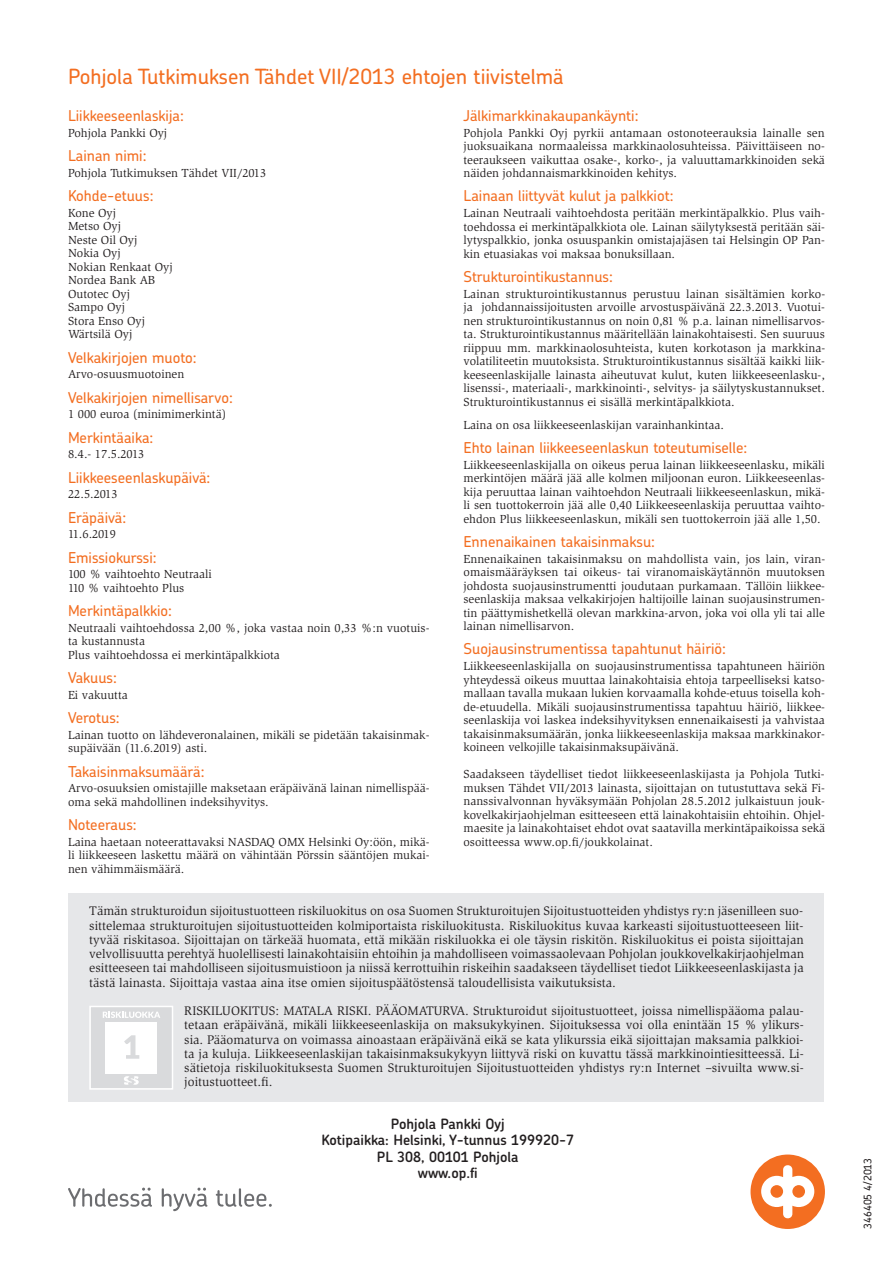
<style>
.page{position:relative;width:893px;height:1263px;background:#fff}
.page>*{position:absolute;margin:0;border:0;box-sizing:border-box;transform-origin:0 0}
.t1{font:500 21px "Chevin Std";color:#f36e21}
.t2{font:500 15px "Chevin Std";color:#f36e21}
.t3{font:600 14.25px/16.5px "Chevin";color:#231f20;text-align:center}
.t4{font:12.75px/14.2px "Slimbach Std";color:#231f20;text-align:justify}
.t5{font:12px/13.5px "Slimbach Std";color:#231f20;text-align:justify}
.t6{font:500 10.5px "Chevin";color:#231f20}
</style>
<div class="page">
<svg style="left:68px;top:1187px;width:204px;height:24px"></svg>
<div style="left:69px;top:893px;width:755px;height:209px;background:#e6e7e9"></div>
<div style="left:750px;top:1154px;width:75px;height:75px;background:#f36e21;border-radius:50%"></div>
<svg style="left:761px;top:1163px;width:53px;height:57px"></svg>
<div style="left:792px;top:1185px;width:13px;height:13px;background:#f36e21;border-radius:50%"></div>
<div style="left:770px;top:1185px;width:13px;height:13px;background:#f36e21;border-radius:50%"></div>
<svg style="left:89px;top:1006px;width:84px;height:84px"></svg>
<h1 class="t1" style="left:68px;top:62px;width:497px">Pohjola Tutkimuksen Tähdet VII/2013 ehtojen tiivistelmä</h1>
<p class="t2" style="left:68px;top:106px;width:117px">Liikkeeseenlaskija:</p>
<p class="t5" style="left:68px;top:126px;width:101px">Pohjola Pankki Oyj</p>
<p class="t2" style="left:68px;top:146px;width:80px">Lainan nimi:</p>
<p class="t5" style="left:68px;top:166px;width:200px">Pohjola Tutkimuksen Tähdet VII/2013</p>
<p class="t2" style="left:68px;top:186px;width:87px">Kohde-etuus:</p>
<p class="t5" style="left:68px;top:206px;width:106px;text-align:left">Kone Oyj<br>Metso Oyj<br>Neste Oil Oyj<br>Nokia Oyj<br>Nokian Renkaat Oyj<br>Nordea Bank AB<br>Outotec Oyj<br>Sampo Oyj<br>Stora Enso Oyj<br>Wärtsilä Oyj</p>
<p class="t2" style="left:68px;top:347px;width:130px">Velkakirjojen muoto:</p>
<p class="t5" style="left:68px;top:367px;width:118px">Arvo-osuusmuotoinen</p>
<p class="t2" style="left:68px;top:387px;width:166px">Velkakirjojen nimellisarvo:</p>
<p class="t5" style="left:68px;top:407px;width:160px">1 000 euroa (minimimerkintä)</p>
<p class="t2" style="left:68px;top:427px;width:87px">Merkintäaika:</p>
<p class="t5" style="left:68px;top:447px;width:78px">8.4.- 17.5.2013</p>
<p class="t2" style="left:68px;top:467px;width:144px">Liikkeeseenlaskupäivä:</p>
<p class="t5" style="left:68px;top:487px;width:51px">22.5.2013</p>
<p class="t2" style="left:68px;top:507px;width:60px">Eräpäivä:</p>
<p class="t5" style="left:68px;top:527px;width:49px">11.6.2019</p>
<p class="t2" style="left:68px;top:547px;width:90px">Emissiokurssi:</p>
<p class="t5" style="left:68px;top:567px;width:145px">100 % vaihtoehto Neutraali<br>110 % vaihtoehto Plus</p>
<p class="t2" style="left:68px;top:601px;width:105px">Merkintäpalkkio:</p>
<p class="t5" style="left:68px;top:621px;width:363px;text-align:left">Neutraali vaihtoehdossa 2,00 %, joka vastaa noin 0,33 %:n vuotuis&shy;ta kustannusta<br>Plus vaihtoehdossa ei merkintäpalkkiota</p>
<p class="t2" style="left:68px;top:668px;width:50px">Vakuus:</p>
<p class="t5" style="left:68px;top:688px;width:61px">Ei vakuutta</p>
<p class="t2" style="left:68px;top:708px;width:53px">Verotus:</p>
<p class="t5" style="left:68px;top:728px;width:363px">Lainan tuotto on lähdeveronalainen, mikäli se pidetään takaisinmak&shy;supäivään (11.6.2019) asti.</p>
<p class="t2" style="left:68px;top:761px;width:138px">Takaisinmaksumäärä:</p>
<p class="t5" style="left:68px;top:781px;width:363px">Arvo-osuuksien omistajille maksetaan eräpäivänä lainan nimellispää&shy;oma sekä mahdollinen indeksihyvitys.</p>
<p class="t2" style="left:68px;top:815px;width:70px">Noteeraus:</p>
<p class="t5" style="left:68px;top:835px;width:363px">Laina haetaan noteerattavaksi NASDAQ OMX Helsinki Oy:öön, mikä&shy;li liikkeeseen laskettu määrä on vähintään Pörssin sääntöjen mukai&shy;nen vähimmäismäärä.</p>
<p class="t2" style="left:463px;top:106px;width:177px">Jälkimarkkinakaupankäynti:</p>
<p class="t5" style="left:463px;top:126px;width:363px">Pohjola Pankki Oyj pyrkii antamaan ostonoteerauksia lainalle sen juoksuaikana normaaleissa markkinaolosuhteissa. Päivittäiseen no&shy;teeraukseen vaikuttaa osake-, korko-, ja valuuttamarkkinoiden sekä näiden johdannaismarkkinoiden kehitys.</p>
<p class="t2" style="left:463px;top:186px;width:212px">Lainaan liittyvät kulut ja palkkiot:</p>
<p class="t5" style="left:463px;top:206px;width:363px">Lainan Neutraali vaihtoehdosta peritään merkintäpalkkio. Plus vaih&shy;toehdossa ei merkintäpalkkiota ole. Lainan säilytyksestä peritään säi&shy;lytyspalkkio, jonka osuuspankin omistajajäsen tai Helsingin OP Pan&shy;kin etuasiakas voi maksaa bonuksillaan.</p>
<p class="t2" style="left:463px;top:267px;width:151px">Strukturointikustannus:</p>
<p class="t5" style="left:463px;top:287px;width:363px">Lainan strukturointikustannus perustuu lainan sisältämien korko&shy;ja johdannaissijoitusten arvoille arvostuspäivänä 22.3.2013. Vuotui&shy;nen strukturointikustannus on noin 0,81 % p.a. lainan nimellisarvos&shy;ta. Strukturointikustannus määritellään lainakohtaisesti. Sen suuruus riippuu mm. markkinaolosuhteista, kuten korkotason ja markkina&shy;volatiliteetin muutoksista. Strukturointikustannus sisältää kaikki liik&shy;keeseenlaskijalle lainasta aiheutuvat kulut, kuten liikkeeseenlasku-, lisenssi-, materiaali-, markkinointi-, selvitys- ja säilytyskustannukset.<br>Strukturointikustannus ei sisällä merkintäpalkkiota.</p>
<p class="t5" style="left:463px;top:418px;width:262px">Laina on osa liikkeeseenlaskijan varainhankintaa.</p>
<p class="t2" style="left:463px;top:437px;width:285px">Ehto lainan liikkeeseenlaskun toteutumiselle:</p>
<p class="t5" style="left:463px;top:458px;width:363px">Liikkeeseenlaskijalla on oikeus perua lainan liikkeeseenlasku, mikäli merkintöjen määrä jää alle kolmen miljoonan euron. Liikkeeseenlas&shy;kija peruuttaa lainan vaihtoehdon Neutraali liikkeeseenlaskun, mikä&shy;li sen tuottokerroin jää alle 0,40 Liikkeeseenlaskija peruuttaa vaihto&shy;ehdon Plus liikkeeseenlaskun, mikäli sen tuottokerroin jää alle 1,50.</p>
<p class="t2" style="left:463px;top:531px;width:193px">Ennenaikainen takaisinmaksu:</p>
<p class="t5" style="left:463px;top:552px;width:363px">Ennenaikainen takaisinmaksu on mahdollista vain, jos lain, viran&shy;omaismääräyksen tai oikeus- tai viranomaiskäytännön muutoksen johdosta suojausinstrumentti joudutaan purkamaan. Tällöin liikkee&shy;seenlaskija maksaa velkakirjojen haltijoille lainan suojausinstrumen&shy;tin päättymishetkellä olevan markkina-arvon, joka voi olla yli tai alle lainan nimellisarvon.</p>
<p class="t2" style="left:463px;top:639px;width:264px">Suojausinstrumentissa tapahtunut häiriö:</p>
<p class="t5" style="left:463px;top:659px;width:363px">Liikkeeseenlaskijalla on suojausinstrumentissa tapahtuneen häiriön yhteydessä oikeus muuttaa lainakohtaisia ehtoja tarpeelliseksi katso&shy;mallaan tavalla mukaan lukien korvaamalla kohde-etuus toisella koh&shy;de-etuudella. Mikäli suojausinstrumentissa tapahtuu häiriö, liikkee&shy;seenlaskija voi laskea indeksihyvityksen ennenaikaisesti ja vahvistaa takaisinmaksumäärän, jonka liikkeeseenlaskija maksaa markkinakor&shy;koineen velkojille takaisinmaksupäivänä.</p>
<p class="t5" style="left:463px;top:767px;width:363px">Saadakseen täydelliset tiedot liikkeeseenlaskijasta ja Pohjola Tutki&shy;muksen Tähdet VII/2013 lainasta, sijoittajan on tutustuttava sekä Fi&shy;nanssivalvonnan hyväksymään Pohjolan 28.5.2012 julkaistuun jouk&shy;kovelkakirjaohjelman esitteeseen että lainakohtaisiin ehtoihin. Ohjel&shy;maesite ja lainakohtaiset ehdot ovat saatavilla merkintäpaikoissa sekä osoitteessa www.op.fi/joukkolainat.</p>
<p class="t4" style="left:89px;top:904px;width:716px">Tämän strukturoidun sijoitustuotteen riskiluokitus on osa Suomen Strukturoitujen Sijoitustuotteiden yhdistys ry:n jäsenilleen suo&shy;sittelemaa strukturoitujen sijoitustuotteiden kolmiportaista riskiluokitusta. Riskiluokitus kuvaa karkeasti sijoitustuotteeseen liit&shy;tyvää riskitasoa. Sijoittajan on tärkeää huomata, että mikään riskiluokka ei ole täysin riskitön. Riskiluokitus ei poista sijoittajan velvollisuutta perehtyä huolellisesti lainakohtaisiin ehtoihin ja mahdolliseen voimassaolevaan Pohjolan joukkovelkakirjaohjelman esitteeseen tai mahdolliseen sijoitusmuistioon ja niissä kerrottuihin riskeihin saadakseen täydelliset tiedot Liikkeeseenlaskijasta ja tästä lainasta. Sijoittaja vastaa aina itse omien sijoituspäätöstensä taloudellisista vaikutuksista.</p>
<p class="t4" style="left:184px;top:1004px;width:621px">RISKILUOKITUS: MATALA RISKI. PÄÄOMATURVA. Strukturoidut sijoitustuotteet, joissa nimellispääoma palau&shy;tetaan eräpäivänä, mikäli liikkeeseenlaskija on maksukykyinen. Sijoituksessa voi olla enintään 15 % ylikurs&shy;sia. Pääomaturva on voimassa ainoastaan eräpäivänä eikä se kata ylikurssia eikä sijoittajan maksamia palkkioi&shy;ta ja kuluja. Liikkeeseenlaskijan takaisinmaksukykyyn liittyvä riski on kuvattu tässä markkinointiesitteessä. Li&shy;sätietoja riskiluokituksesta Suomen Strukturoitujen Sijoitustuotteiden yhdistys ry:n Internet –sivuilta www.si&shy;joitustuotteet.fi.</p>
<p class="t3" style="left:321px;top:1115px;width:254px">Pohjola Pankki Oyj<br>Kotipaikka: Helsinki, Y-tunnus 199920-7<br>PL 308, 00101 Pohjola<br>www.op.fi</p>
<p class="t6" style="left:861px;top:1229px;width:73px;rotate:-90deg">346405 4/2013</p>
</div>
